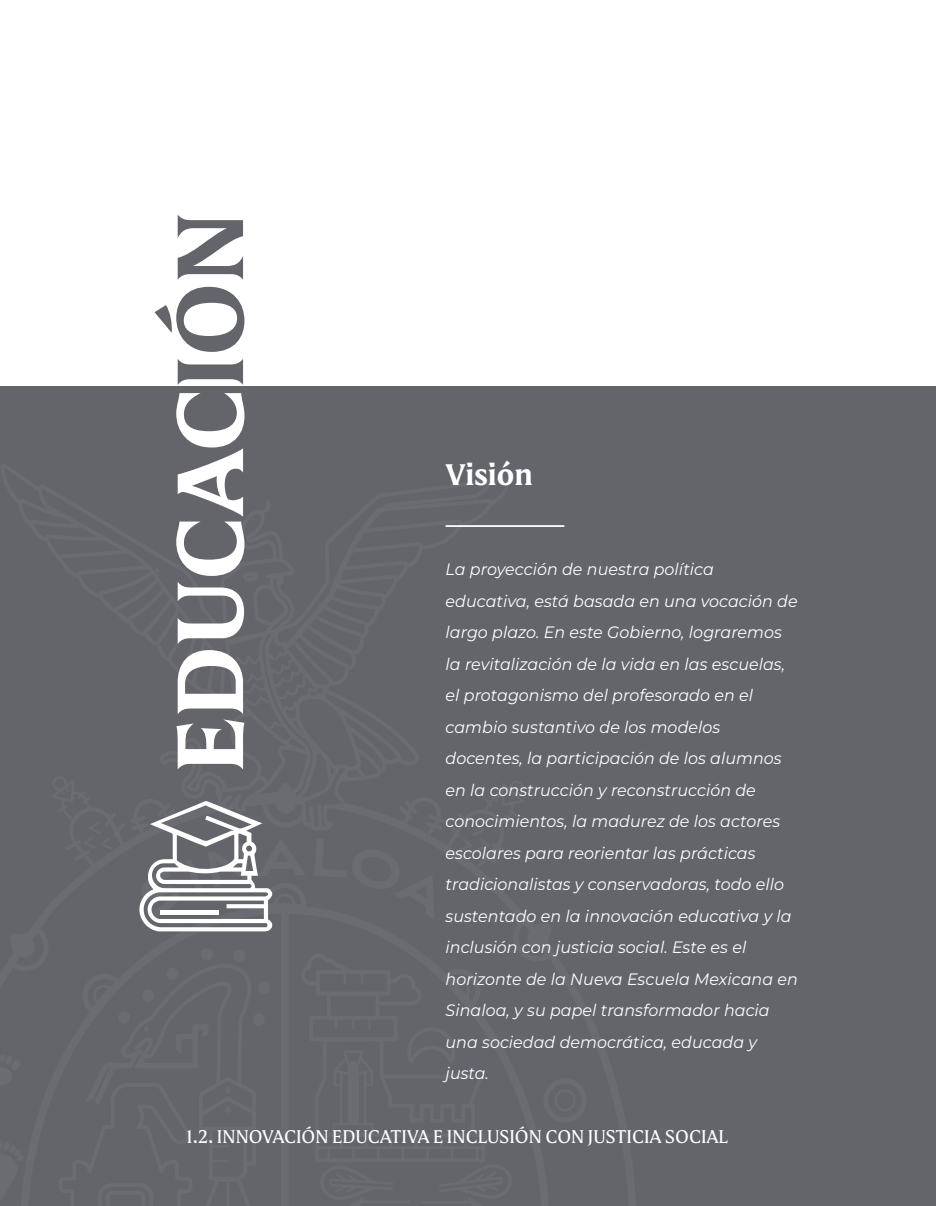
<style>
.page{position:relative;width:936px;height:1206px;background:#fff}
.page>*{position:absolute;margin:0;border:0;box-sizing:border-box;transform-origin:0 0}
.t1{font:700 94.5px "Mestiza";letter-spacing:-.005em;color:#fff}
.t2{font:700 30px "Mestiza";color:#fff;scale:.96 1}
.t3{font:18.75px "Mestiza";color:#fff}
.t4{font:italic 16.5px/31.5px "Montserrat";letter-spacing:.005em;color:#fff;scale:.96 1}
.s1{color:#63656a}
</style>
<div class="page">
<div style="left:0;top:386px;width:935px;height:819px;background:#63656a"></div>
<svg style="left:139px;top:801px;width:134px;height:130px"></svg>
<hr style="left:160px;top:910px;width:58px;height:4px;background:#fff">
<hr style="left:445px;top:525px;width:119px;height:2px;background:#fff">
<h1 class="t1" style="left:154px;top:772px;width:562px;rotate:-90deg">EDUCAC<span class="s1">IÓN</span></h1>
<h2 class="t2" style="left:445px;top:456px;width:92px">Visión</h2>
<p class="t4" style="left:445px;top:554px;width:368px">La proyección de nuestra política educativa, está basada en una vocación de largo plazo. En este Gobierno, lograremos la revitalización de la vida en las escuelas, el protagonismo del profesorado en el cambio sustantivo de los modelos docentes, la participación de los alumnos en la construcción y reconstrucción de conocimientos, la madurez de los actores escolares para reorientar las prácticas tradicionalistas y conservadoras, todo ello sustentado en la innovación educativa y la inclusión con justicia social. Este es el horizonte de la Nueva Escuela Mexicana en Sinaloa, y su papel transformador hacia una sociedad democrática, educada y justa.</p>
<p class="t3" style="left:186px;top:1126px;width:543px">1.2. INNOVACIÓN EDUCATIVA E INCLUSIÓN CON JUSTICIA SOCIAL</p>
</div>
